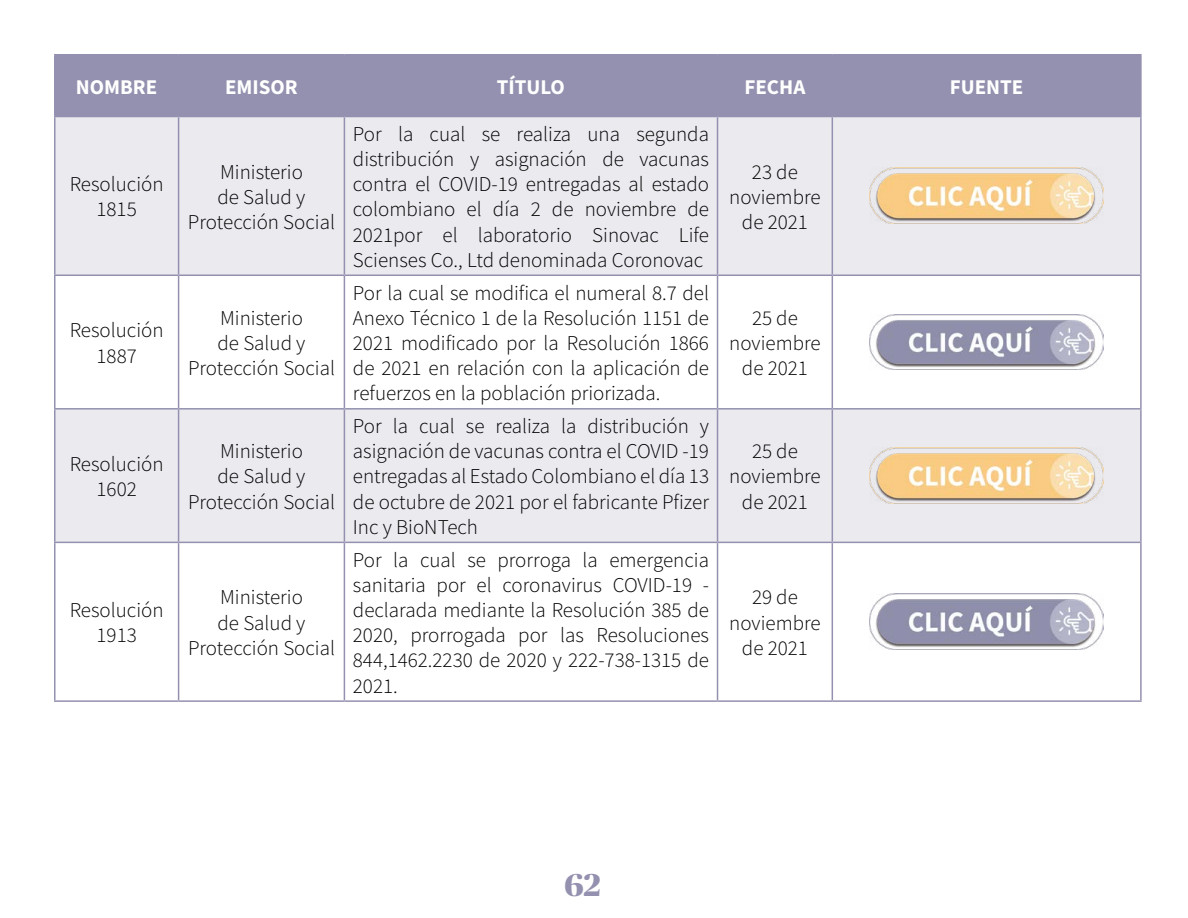
<style>
.page{position:relative;width:1188px;height:918px;background:#fff}
.page>*{position:absolute;margin:0;border:0;box-sizing:border-box;transform-origin:0 0}
.t1{font:700 31.5px "Publico Banner";color:#9391af}
.t2{font:300 21px/25.2px "Source Sans Pro";color:#000;text-align:center}
.t3{font:700 21px "Source Sans Pro";color:#fff}
</style>
<div class="page">
<div style="left:56px;top:56px;width:1084px;height:60px;background:#9391af"></div>
<svg style="left:56px;top:117px;width:1084px;height:425px;fill:#eaeaef"></svg>
<hr style="left:54px;top:116px;width:125px;height:1px;background:#9391af">
<hr style="left:179px;top:116px;width:165px;height:1px;background:#9391af">
<hr style="left:344px;top:116px;width:374px;height:1px;background:#9391af">
<hr style="left:718px;top:116px;width:114px;height:1px;background:#9391af">
<hr style="left:832px;top:116px;width:310px;height:1px;background:#9391af">
<hr style="left:54px;top:54px;width:125px;height:2px;background:#9391af">
<hr style="left:54px;top:56px;width:2px;height:60px;background:#9391af">
<hr style="left:179px;top:54px;width:165px;height:2px;background:#9391af">
<hr style="left:178px;top:56px;width:1px;height:60px;background:#9391af">
<hr style="left:344px;top:54px;width:374px;height:2px;background:#9391af">
<hr style="left:344px;top:56px;width:1px;height:60px;background:#9391af">
<hr style="left:718px;top:54px;width:114px;height:2px;background:#9391af">
<hr style="left:717px;top:56px;width:1px;height:60px;background:#9391af">
<hr style="left:832px;top:54px;width:310px;height:2px;background:#9391af">
<hr style="left:832px;top:56px;width:1px;height:60px;background:#9391af">
<hr style="left:1140px;top:56px;width:2px;height:60px;background:#9391af">
<hr style="left:54px;top:117px;width:2px;height:158px;background:#9391af">
<hr style="left:178px;top:117px;width:1px;height:158px;background:#9391af">
<hr style="left:344px;top:117px;width:1px;height:158px;background:#9391af">
<hr style="left:717px;top:117px;width:1px;height:158px;background:#9391af">
<hr style="left:832px;top:117px;width:1px;height:158px;background:#9391af">
<hr style="left:1140px;top:117px;width:2px;height:158px;background:#9391af">
<hr style="left:54px;top:275px;width:125px;height:1px;background:#9391af">
<hr style="left:54px;top:276px;width:2px;height:132px;background:#9391af">
<hr style="left:179px;top:275px;width:165px;height:1px;background:#9391af">
<hr style="left:178px;top:276px;width:1px;height:132px;background:#9391af">
<hr style="left:344px;top:275px;width:374px;height:1px;background:#9391af">
<hr style="left:344px;top:276px;width:1px;height:132px;background:#9391af">
<hr style="left:718px;top:275px;width:114px;height:1px;background:#9391af">
<hr style="left:717px;top:276px;width:1px;height:132px;background:#9391af">
<hr style="left:832px;top:275px;width:310px;height:1px;background:#9391af">
<hr style="left:832px;top:276px;width:1px;height:132px;background:#9391af">
<hr style="left:1140px;top:276px;width:2px;height:132px;background:#9391af">
<hr style="left:54px;top:408px;width:125px;height:2px;background:#9391af">
<hr style="left:54px;top:410px;width:2px;height:132px;background:#9391af">
<hr style="left:179px;top:408px;width:165px;height:2px;background:#9391af">
<hr style="left:178px;top:410px;width:1px;height:132px;background:#9391af">
<hr style="left:344px;top:408px;width:374px;height:2px;background:#9391af">
<hr style="left:344px;top:410px;width:1px;height:132px;background:#9391af">
<hr style="left:718px;top:408px;width:114px;height:2px;background:#9391af">
<hr style="left:717px;top:410px;width:1px;height:132px;background:#9391af">
<hr style="left:832px;top:408px;width:310px;height:2px;background:#9391af">
<hr style="left:832px;top:410px;width:1px;height:132px;background:#9391af">
<hr style="left:1140px;top:410px;width:2px;height:132px;background:#9391af">
<hr style="left:54px;top:542px;width:125px;height:1px;background:#9391af">
<hr style="left:54px;top:543px;width:2px;height:157px;background:#9391af">
<hr style="left:179px;top:542px;width:165px;height:1px;background:#9391af">
<hr style="left:178px;top:543px;width:1px;height:157px;background:#9391af">
<hr style="left:344px;top:542px;width:374px;height:1px;background:#9391af">
<hr style="left:344px;top:543px;width:1px;height:157px;background:#9391af">
<hr style="left:718px;top:542px;width:114px;height:1px;background:#9391af">
<hr style="left:717px;top:543px;width:1px;height:157px;background:#9391af">
<hr style="left:832px;top:542px;width:310px;height:1px;background:#9391af">
<hr style="left:832px;top:543px;width:1px;height:157px;background:#9391af">
<hr style="left:1140px;top:543px;width:2px;height:157px;background:#9391af">
<hr style="left:54px;top:700px;width:125px;height:2px;background:#9391af">
<hr style="left:179px;top:700px;width:165px;height:2px;background:#9391af">
<hr style="left:344px;top:700px;width:374px;height:2px;background:#9391af">
<hr style="left:718px;top:700px;width:114px;height:2px;background:#9391af">
<hr style="left:832px;top:700px;width:310px;height:2px;background:#9391af">
<img style="left:870px;top:168px;width:234px;height:56px">
<img style="left:870px;top:314px;width:234px;height:56px">
<img style="left:870px;top:448px;width:234px;height:56px">
<img style="left:870px;top:594px;width:234px;height:56px">
<p class="t3" style="left:76px;top:72px;width:83px">NOMBRE</p>
<p class="t3" style="left:225px;top:72px;width:74px">EMISOR</p>
<p class="t3" style="left:497px;top:72px;width:70px">TÍTULO</p>
<p class="t3" style="left:744px;top:72px;width:62px">FECHA</p>
<p class="t3" style="left:950px;top:72px;width:75px">FUENTE</p>
<p class="t2" style="left:70px;top:172px;width:95px">Resolución<br>1815</p>
<p class="t2" style="left:188px;top:159px;width:149px">Ministerio<br>de Salud y<br>Protección Social</p>
<p class="t2" style="left:70px;top:318px;width:95px">Resolución<br>1887</p>
<p class="t2" style="left:188px;top:305px;width:149px">Ministerio<br>de Salud y<br>Protección Social</p>
<p class="t2" style="left:70px;top:451px;width:95px">Resolución<br>1602</p>
<p class="t2" style="left:188px;top:439px;width:149px">Ministerio<br>de Salud y<br>Protección Social</p>
<p class="t2" style="left:70px;top:597px;width:95px">Resolución<br>1913</p>
<p class="t2" style="left:188px;top:585px;width:149px">Ministerio<br>de Salud y<br>Protección Social</p>
<p class="t2" style="left:353px;top:121px;width:358px;text-align:justify">Por la cual se realiza una segunda distribución y asignación de vacunas contra el COVID-19 entregadas al estado colombiano el día 2 de noviembre de 2021por el laboratorio Sinovac Life Scienses Co., Ltd denominada Coronovac</p>
<p class="t2" style="left:353px;top:280px;width:358px;text-align:justify">Por la cual se modifica el numeral 8.7 del Anexo Técnico 1 de la Resolución 1151 de 2021 modificado por la Resolución 1866 de 2021 en relación con la aplicación de refuerzos en la población priorizada.</p>
<p class="t2" style="left:353px;top:414px;width:358px;text-align:justify">Por la cual se realiza la distribución y asignación de vacunas contra el COVID -19 entregadas al Estado Colombiano el día 13 de octubre de 2021 por el fabricante Pfizer Inc y BioNTech</p>
<p class="t2" style="left:353px;top:547px;width:358px;text-align:justify">Por la cual se prorroga la emergencia sanitaria por el coronavirus COVID-19 - declarada mediante la Resolución 385 de 2020, prorrogada por las Resoluciones 844,1462.2230 de 2020 y 222-738-1315 de 2021.</p>
<p class="t2" style="left:729px;top:159px;width:93px">23 de noviembre de 2021</p>
<p class="t2" style="left:729px;top:305px;width:93px">25 de noviembre de 2021</p>
<p class="t2" style="left:729px;top:439px;width:93px">25 de noviembre de 2021</p>
<p class="t2" style="left:729px;top:585px;width:93px">29 de noviembre de 2021</p>
<h1 class="t1" style="left:565px;top:862px;width:38px">62</h1>
</div>
